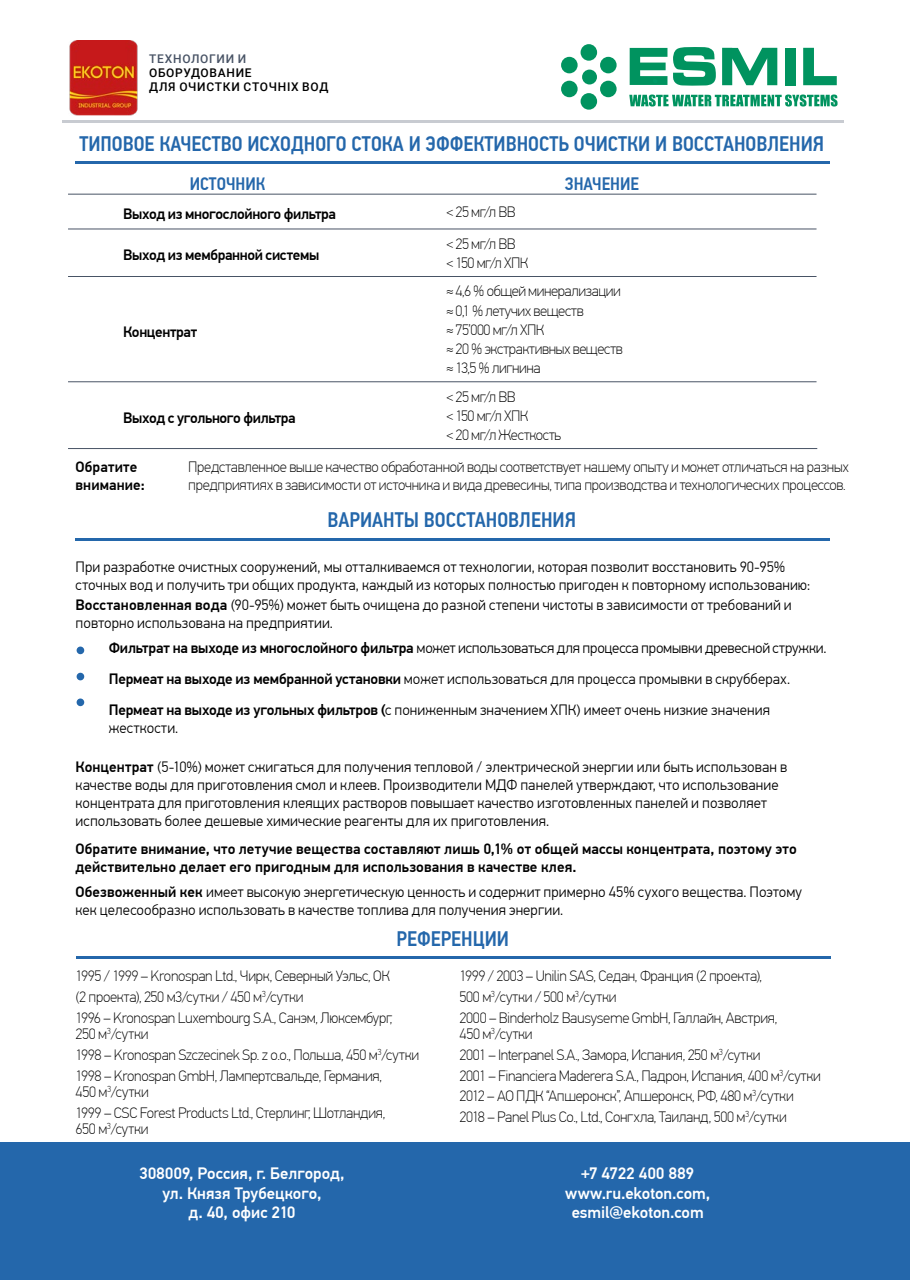
<style>
.page{position:relative;width:910px;height:1280px;background:#fff}
.page>*{position:absolute;margin:0;border:0;box-sizing:border-box;transform-origin:0 0}
.t1{font:500 21px "PF Din Text Cond Pro";color:#2467ab}
.t2{font:500 18px "PF Din Text Cond Pro";color:#2467ab}
.t3{font:500 16.5px/19.8px "PF Din Text Pro";letter-spacing:-.005em;color:#fff;text-align:center}
.t4{font:300 15px/18px "PF Din Text Pro";letter-spacing:.005em;color:#000}
.t5{font:100 15px/20.7px "PF Din Text Pro";letter-spacing:-.02em;color:#000}
.t6{font:500 15px/18px "PF Din Text Pro";letter-spacing:.005em;color:#000}
.t7{font:500 15px "PF Din Text Pro";letter-spacing:-.025em;color:#000}
.t8{font:500 12px/14px "Roboto";letter-spacing:.06em;color:#000}
.t9{font:500 12px "Roboto";letter-spacing:.06em;color:#485365}
.s1{font-weight:500}
</style>
<div class="page">
<hr style="left:68px;top:194px;width:319px;height:1px;background:#485365">
<hr style="left:387px;top:194px;width:429px;height:1px;background:#485365">
<hr style="left:68px;top:229px;width:319px;height:1px;background:#485365">
<hr style="left:387px;top:229px;width:429px;height:1px;background:#485365">
<hr style="left:68px;top:276px;width:319px;height:1px;background:#485365">
<hr style="left:387px;top:276px;width:429px;height:1px;background:#485365">
<hr style="left:68px;top:381px;width:319px;height:1px;background:#485365">
<hr style="left:387px;top:381px;width:429px;height:1px;background:#485365">
<hr style="left:68px;top:448px;width:319px;height:1px;background:#485365">
<hr style="left:387px;top:448px;width:430px;height:1px;background:#485365">
<hr style="left:63px;top:120px;width:781px;height:3px;background:#485365">
<hr style="left:76px;top:161px;width:754px;height:3px;background:#2467ab">
<hr style="left:76px;top:538px;width:754px;height:3px;background:#2467ab">
<div style="left:77px;top:646px;width:7px;height:8px;background:#2467ab;border-radius:50%"></div>
<div style="left:77px;top:673px;width:7px;height:7px;background:#2467ab;border-radius:50%"></div>
<div style="left:77px;top:698px;width:7px;height:8px;background:#2467ab;border-radius:50%"></div>
<svg style="left:629px;top:95px;width:208px;height:12px"></svg>
<div style="left:581px;top:44px;width:16px;height:17px;background:#00935f;border-radius:50%"></div>
<div style="left:582px;top:70px;width:15px;height:14px;background:#00935f;border-radius:50%"></div>
<div style="left:581px;top:93px;width:16px;height:17px;background:#00935f;border-radius:50%"></div>
<div style="left:600px;top:81px;width:17px;height:16px;background:#00935f;border-radius:50%"></div>
<div style="left:561px;top:81px;width:17px;height:16px;background:#00935f;border-radius:50%"></div>
<div style="left:600px;top:57px;width:17px;height:16px;background:#00935f;border-radius:50%"></div>
<div style="left:561px;top:57px;width:17px;height:16px;background:#00935f;border-radius:50%"></div>
<div style="left:785px;top:48px;width:10px;height:37px;background:#00935f"></div>
<svg style="left:803px;top:48px;width:34px;height:37px"></svg>
<svg style="left:722px;top:48px;width:55px;height:37px"></svg>
<svg style="left:630px;top:47px;width:86px;height:39px"></svg>
<img style="left:69px;top:41px;width:69px;height:75px">
<hr style="left:77px;top:957px;width:754px;height:2px;background:#2467ab">
<div style="left:0;top:1143px;width:910px;height:137px;background:#2467ab"></div>
<p class="t9" style="left:149px;top:51px;width:99px">ТЕХНОЛОГИИ И</p>
<p class="t8" style="left:149px;top:66px;width:181px">ОБОРУДОВАНИЕ<br>ДЛЯ ОЧИСТКИ СТОЧНІХ ВОД</p>
<h1 class="t1" style="left:79px;top:131px;width:746px">ТИПОВОЕ КАЧЕСТВО ИСХОДНОГО СТОКА И ЭФФЕКТИВНОСТЬ ОЧИСТКИ И ВОССТАНОВЛЕНИЯ</h1>
<p class="t2" style="left:190px;top:173px;width:77px">ИСТОЧНИК</p>
<p class="t2" style="left:565px;top:173px;width:76px">ЗНАЧЕНИЕ</p>
<p class="t7" style="left:123px;top:205px;width:214px">Выход из многослойного фильтра</p>
<p class="t5" style="left:446px;top:202px;width:70px">&lt; 25 мг/л ВВ</p>
<p class="t7" style="left:123px;top:246px;width:197px">Выход из мембранной системы</p>
<p class="t5" style="left:446px;top:234px;width:83px;line-height:19.2px">&lt; 25 мг/л ВВ<br>&lt; 150 мг/л ХПК</p>
<p class="t7" style="left:123px;top:323px;width:75px">Концентрат</p>
<p class="t7" style="left:123px;top:409px;width:174px">Выход с угольного фильтра</p>
<p class="t5" style="left:446px;top:282px;width:178px;line-height:19.2px">≈ 4,6 % общей минерализации ≈ 0,1 % летучих веществ<br>≈ 75’000 мг/л ХПК<br>≈ 20 % экстрактивных веществ ≈ 13,5 % лигнина</p>
<p class="t5" style="left:446px;top:387px;width:116px;line-height:19.2px">&lt; 25 мг/л ВВ<br>&lt; 150 мг/л ХПК<br>&lt; 20 мг/л Жесткость</p>
<p class="t6" style="left:76px;top:458px;width:71px">Обратите внимание:</p>
<p class="t5" style="left:188px;top:458px;width:662px;line-height:18px">Представленное выше качество обработанной воды соответствует нашему опыту и может отличаться на разных предприятиях в зависимости от источника и вида древесины, типа производства и технологических процессов.</p>
<h1 class="t1" style="left:328px;top:508px;width:250px">ВАРИАНТЫ ВОССТАНОВЛЕНИЯ</h1>
<p class="t4" style="left:76px;top:558px;width:736px">При разработке очистных сооружений, мы отталкиваемся от технологии, которая позволит восстановить 90-95% сточных вод и получить три общих продукта, каждый из которых полностью пригоден к повторному использованию:</p>
<p class="t4" style="left:76px;top:596px;width:718px"><span class="s1">Восстановленная вода</span> (90-95%) может быть очищена до разной степени чистоты в зависимости от требований и повторно использована на предприятии.</p>
<p class="t4" style="left:109px;top:633px;width:719px;line-height:30.8px"><span class="s1">Фильтрат на выходе из многослойного фильтра</span> может использоваться для процесса промывки древесной стружки.<br><span class="s1">Пермеат на выходе из мембранной установки</span> может использоваться для процесса промывки в скрубберах.<br><span class="s1">Пермеат на выходе из угольных фильтров (</span>с пониженным значением ХПК) имеет очень низкие значения</p>
<p class="t4" style="left:109px;top:719px;width:71px">жесткости.</p>
<p class="t4" style="left:76px;top:758px;width:713px"><span class="s1">Концентрат</span> (5-10%) может сжигаться для получения тепловой / электрической энергии или быть использован в качестве воды для приготовления смол и клеев. Производители МДФ панелей утверждают, что использование концентрата для приготовления клеящих растворов повышает качество изготовленных панелей и позволяет использовать более дешевые химические реагенты для их приготовления.</p>
<p class="t6" style="left:76px;top:840px;width:723px">Обратите внимание, что летучие вещества составляют лишь 0,1% от общей массы концентрата, поэтому это действительно делает его пригодным для использования в качестве клея.</p>
<p class="t4" style="left:76px;top:883px;width:728px"><span class="s1">Обезвоженный кек</span> имеет высокую энергетическую ценность и содержит примерно 45% сухого вещества. Поэтому кек целесообразно использовать в качестве топлива для получения энергии.</p>
<h1 class="t1" style="left:397px;top:926px;width:114px">РЕФЕРЕНЦИИ</h1>
<p class="t5" style="left:76px;top:966px;width:318px">1995 / 1999 – Kronospan Ltd., Чирк, Северный Уэльс, ОК (2 проекта), 250 м3/сутки / 450 м<sup>3</sup>/сутки<br>1996 – Kronospan Luxembourg S.A., Санэм, Люксембург,</p>
<p class="t5" style="left:76px;top:1024px;width:345px">250 м<sup>3</sup>/сутки<br>1998 – Kronospan Szczecinek Sp. z o.o., Польша, 450 м<sup>3</sup>/сутки<br>1998 – Kronospan GmbH, Лампертсвальде, Германия,</p>
<p class="t5" style="left:76px;top:1082px;width:311px">450 м<sup>3</sup>/сутки<br>1999 – CSC Forest Products Ltd., Стерлинг, Шотландия,</p>
<p class="t5" style="left:76px;top:1119px;width:74px">650 м<sup>3</sup>/сутки</p>
<p class="t5" style="left:460px;top:966px;width:319px">1999 / 2003 – Unilin SAS, Седан, Франция (2 проекта),<br>500 м<sup>3</sup>/сутки / 500 м<sup>3</sup>/сутки<br>2000 – Binderholz Bausyseme GmbH, Галлайн, Австрия,</p>
<p class="t5" style="left:460px;top:1024px;width:363px">450 м<sup>3</sup>/сутки<br>2001 – Interpanel S.A., Замора, Испания, 250 м<sup>3</sup>/сутки<br>2001 – Financiera Maderera S.A., Падрон, Испания, 400 м<sup>3</sup>/сутки 2012 – АО ПДК “Апшеронск”, Апшеронск, РФ, 480 м<sup>3</sup>/сутки 2018 – Panel Plus Co., Ltd., Сонгхла, Таиланд, 500 м<sup>3</sup>/сутки</p>
<p class="t3" style="left:139px;top:1163px;width:207px">308009, Россия, г. Белгород, ул. Князя Трубецкого,<br>д. 40, офис 210</p>
<p class="t3" style="left:565px;top:1163px;width:147px">+7 4722 400 889 www.ru.ekoton.com, esmil@ekoton.com</p>
</div>
